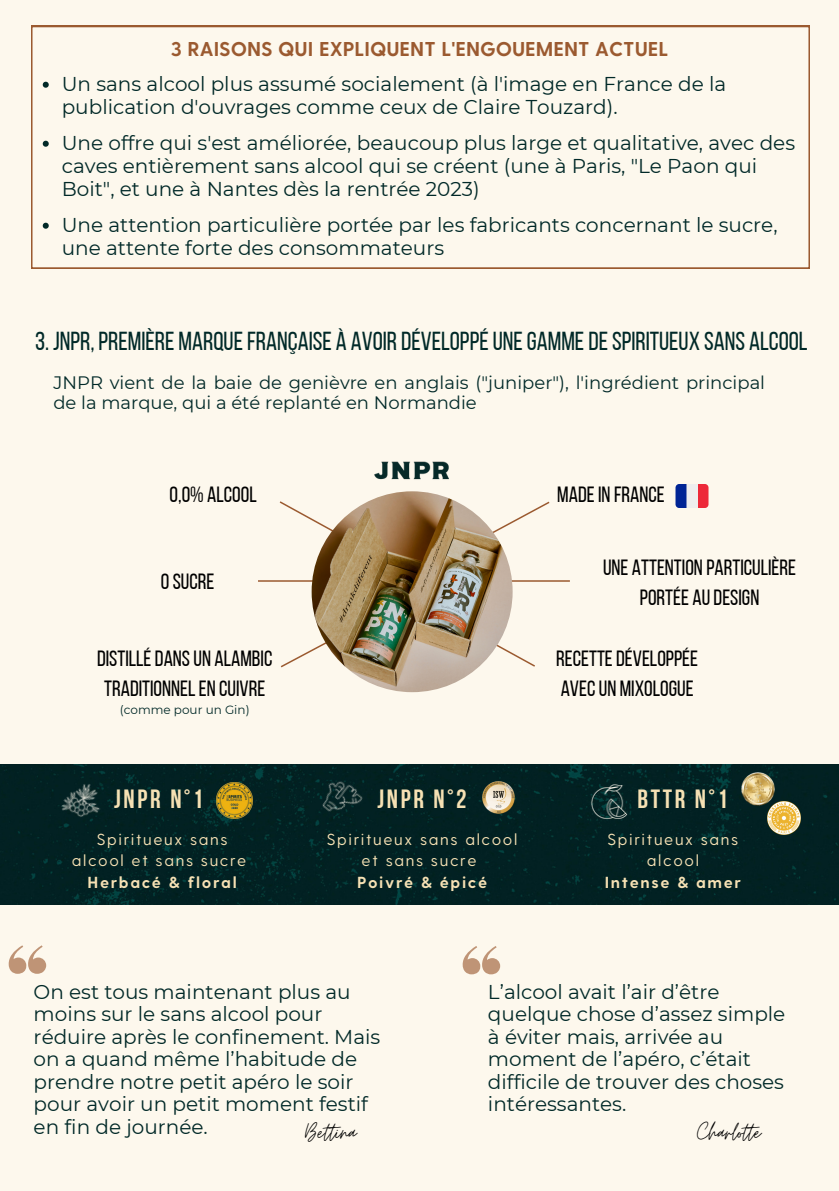
<style>
.page{position:relative;width:839px;height:1191px;background:#fff}
.page>*{position:absolute;margin:0;border:0;box-sizing:border-box;transform-origin:0 0}
.t1{font:28px "Moon Time";color:#000}
.t2{font:700 26.4px "Bebas Neue";letter-spacing:.1em;color:#f6e1b4}
.t3{font:26px "Bebas Neue";color:#012928}
.t4{font:22px/30px "Bebas Neue";color:#000;text-align:center}
.t5{font:20px/22.4px "Montserrat";color:#012928}
.t6{font:700 20px "Greycliff CF";color:#9b5a30}
.t7{font:18px/19.6px "Montserrat";color:#012928}
.t8{font:16px/21.4px "Greycliff CF";letter-spacing:.1em;color:#f6e1b4;text-align:center}
.t9{font:700 16px "Greycliff CF";letter-spacing:.1em;color:#f6e1b4}
.t10{font:12px "Montserrat";color:#012928}
</style>
<div class="page">
<div style="left:0;top:0;width:838px;height:1191px;background:#fdf8ed"></div>
<svg style="left:697px;top:484px;width:11px;height:24px"></svg>
<svg style="left:675px;top:484px;width:11px;height:24px"></svg>
<div style="left:686px;top:484px;width:11px;height:24px;background:#eee"></div>
<div style="left:0;top:765px;width:838px;height:139px;background:#022123"></div>
<img style="left:589px;top:782px;width:39px;height:39px">
<img style="left:60px;top:777px;width:47px;height:47px">
<img style="left:216px;top:783px;width:36px;height:36px">
<img style="left:767px;top:802px;width:33px;height:33px">
<img style="left:741px;top:773px;width:33px;height:33px">
<svg style="left:31px;top:26px;width:779px;height:243px"></svg>
<svg style="left:9px;top:945px;width:37px;height:29px"></svg>
<svg style="left:462px;top:946px;width:38px;height:28px"></svg>
<svg style="left:280px;top:642px;width:65px;height:26px"></svg>
<svg style="left:279px;top:501px;width:53px;height:30px"></svg>
<svg style="left:477px;top:631px;width:58px;height:37px"></svg>
<svg style="left:475px;top:501px;width:75px;height:42px"></svg>
<hr style="left:258px;top:580px;width:69px;height:2px;background:#9b5a30">
<hr style="left:501px;top:580px;width:69px;height:2px;background:#9b5a30">
<img style="left:311px;top:491px;width:201px;height:201px;border-radius:50%">
<img style="left:374px;top:461px;width:75px;height:19px">
<img style="left:313px;top:773px;width:53px;height:52px">
<img style="left:480px;top:780px;width:36px;height:36px">
<svg style="left:43px;top:82px;width:6px;height:6px"></svg>
<svg style="left:43px;top:141px;width:6px;height:6px"></svg>
<svg style="left:43px;top:223px;width:6px;height:6px"></svg>
<p class="t6" style="left:171px;top:35px;width:499px">3 RAISONS QUI EXPLIQUENT L'ENGOUEMENT ACTUEL</p>
<p class="t5" style="left:62px;top:72px;width:666px;line-height:23px">Un sans alcool plus assumé socialement (à l'image en France de la publication d'ouvrages comme ceux de Claire Touzard).</p>
<p class="t5" style="left:62px;top:131px;width:734px;line-height:23px">Une offre qui s'est améliorée, beaucoup plus large et qualitative, avec des caves entièrement sans alcool qui se créent (une à Paris, "Le Paon qui<br>Boit", et une à Nantes dès la rentrée 2023)</p>
<p class="t5" style="left:62px;top:213px;width:717px;line-height:23px">Une attention particulière portée par les fabricants concernant le sucre, une attente forte des consommateurs</p>
<h3 class="t3" style="left:35px;top:330px;width:774px">3. JNPR, PREMIÈRE MARQUEFRANÇAISE À AVOIRDÉVELOPPÉUNEGAMMEDESPIRITUEUX SANS ALCOOL</h3>
<p class="t7" style="left:53px;top:373px;width:713px">JNPR vient de la baie de genièvre en anglais ("juniper"), l'ingrédient principal de la marque, qui a été replanté en Normandie</p>
<p class="t4" style="left:170px;top:482px;width:89px">0,0% ALCOOL</p>
<p class="t4" style="left:557px;top:482px;width:109px">MADEIN FRANCE</p>
<p class="t4" style="left:161px;top:568px;width:55px">0SUCRE</p>
<p class="t4" style="left:97px;top:646px;width:177px">DISTILLÉDANSUN ALAMBIC<br>TRADITIONNELEN CUIVRE</p>
<p class="t10" style="left:120px;top:703px;width:131px">(comme pour un Gin)</p>
<h2 class="t2" style="left:114px;top:788px;width:91px">JNPR N°1</h2>
<p class="t8" style="left:72px;top:828px;width:176px">Spiritueux sans alcool et sans sucre</p>
<p class="t9" style="left:88px;top:872px;width:151px">Herbacé &amp; floral</p>
<p class="t4" style="left:603px;top:555px;width:194px">UNE ATTENTION PARTICULIÈRE<br>PORTÉE AUDESIGN</p>
<p class="t4" style="left:556px;top:646px;width:143px;text-align:left">RECETTEDÉVELOPPÉE<br>AVECUN MIXOLOGUE</p>
<h2 class="t2" style="left:377px;top:788px;width:91px">JNPR N°2</h2>
<h2 class="t2" style="left:637px;top:788px;width:92px">BTTR N°1</h2>
<p class="t8" style="left:327px;top:828px;width:192px">Spiritueux sans alcool et sans sucre</p>
<p class="t9" style="left:357px;top:872px;width:132px">Poivré &amp; épicé</p>
<p class="t8" style="left:607px;top:828px;width:132px">Spiritueux sans alcool</p>
<p class="t9" style="left:604px;top:872px;width:138px">Intense &amp; amer</p>
<p class="t5" style="left:488px;top:980px;width:299px">L’alcool avait l’air d’être quelque chose d’assez simple à éviter mais, arrivée au moment de l’apéro, c’était difficile de trouver des choses intéressantes.</p>
<p class="t5" style="left:34px;top:980px;width:348px">On est tous maintenant plus au moins sur le sans alcool pour réduire après le confinement. Mais on a quand même l’habitude de prendre notre petit apéro le soir pour avoir un petit moment festif en fin de journée.</p>
<h1 class="t1" style="left:305px;top:1115px;width:53px">Bet ina</h1>
<h1 class="t1" style="left:697px;top:1115px;width:65px">Charlot e</h1>
</div>
